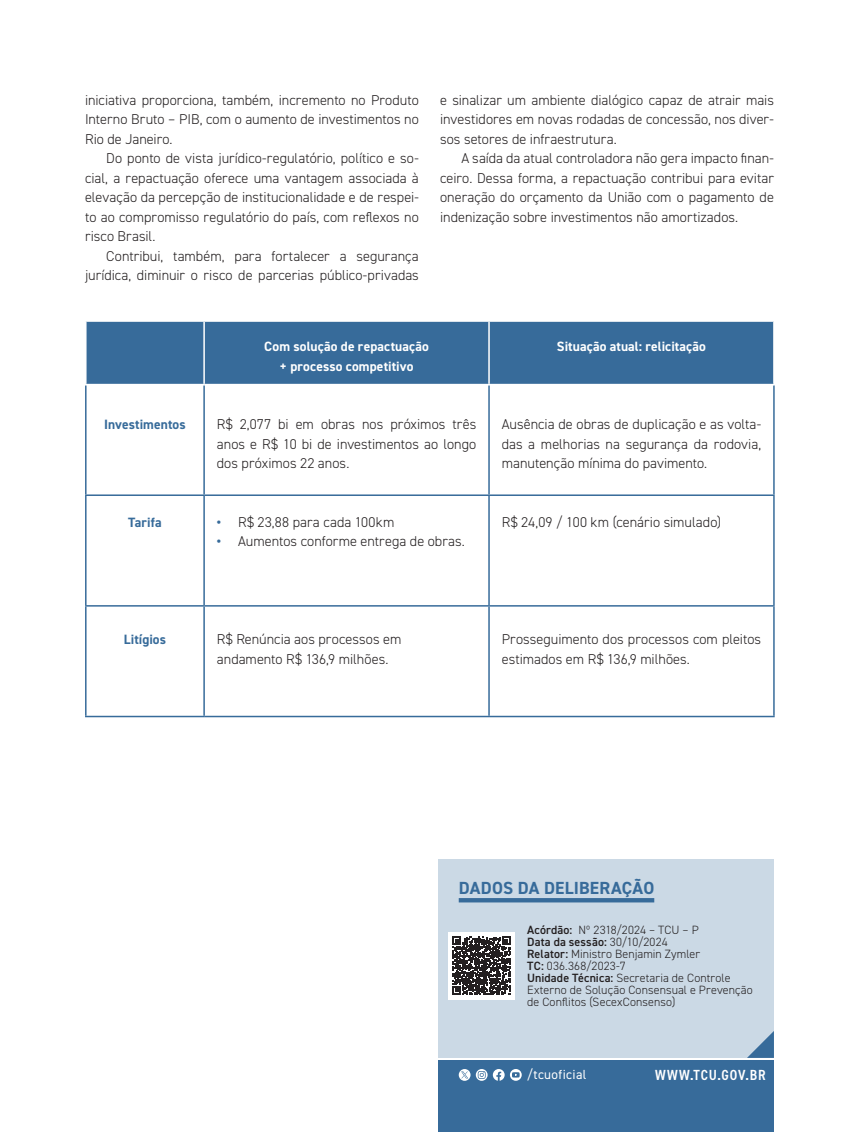
<style>
.page{position:relative;width:859px;height:1132px;background:#fff}
.page>*{position:absolute;margin:0;border:0;box-sizing:border-box;transform-origin:0 0}
.t1{font:700 17.55px "DIN2014";letter-spacing:.01em;color:#376b9a}
.t2{font:600 condensed 14.7px "DIN2014";letter-spacing:.06em;color:#fff}
.t3{font:300 14.25px/19.5px "DIN2014";letter-spacing:.005em;color:#231f20;text-align:justify}
.t4{font:700 13.5px/19.5px "DIN2014";letter-spacing:.01em;color:#fff;text-align:center}
.t5{font:700 13.5px "DIN2014";letter-spacing:.005em;color:#376b9a}
.t6{font:13.2px "DIN2014";letter-spacing:.03em;color:#fff}
.t7{font:300 12px/12px "DIN2014";letter-spacing:.01em;color:#231f20}
.s1{font-weight:700;color:#376b9a}
.s2{font-weight:600}
</style>
<div class="page">
<div style="left:438px;top:1060px;width:336px;height:71px;background:#376b9a"></div>
<svg style="left:476px;top:1069px;width:46px;height:11px"></svg>
<svg style="left:459px;top:1069px;width:11px;height:11px"></svg>
<div style="left:438px;top:859px;width:336px;height:198px;background:#cbd9e5"></div>
<div style="left:459px;top:897px;width:195px;height:5px;background:#376b9a"></div>
<div style="left:448px;top:931px;width:67px;height:67px;background:#fff"></div>
<svg style="left:453px;top:936px;width:57px;height:58px"></svg>
<svg style="left:748px;top:1031px;width:26px;height:26px"></svg>
<div style="left:87px;top:322px;width:686px;height:61px;background:#376b9a"></div>
<hr style="left:85px;top:385px;width:2px;height:109px;background:#376b9a">
<hr style="left:203px;top:385px;width:2px;height:109px;background:#376b9a">
<hr style="left:488px;top:385px;width:2px;height:109px;background:#376b9a">
<hr style="left:773px;top:385px;width:2px;height:109px;background:#376b9a">
<hr style="left:85px;top:494px;width:119px;height:2px;background:#376b9a">
<hr style="left:85px;top:496px;width:2px;height:109px;background:#376b9a">
<hr style="left:204px;top:494px;width:285px;height:2px;background:#376b9a">
<hr style="left:203px;top:496px;width:2px;height:109px;background:#376b9a">
<hr style="left:489px;top:494px;width:286px;height:2px;background:#376b9a">
<hr style="left:488px;top:496px;width:2px;height:109px;background:#376b9a">
<hr style="left:773px;top:496px;width:2px;height:109px;background:#376b9a">
<hr style="left:85px;top:605px;width:119px;height:1px;background:#376b9a">
<hr style="left:85px;top:606px;width:2px;height:109px;background:#376b9a">
<hr style="left:204px;top:605px;width:285px;height:1px;background:#376b9a">
<hr style="left:203px;top:606px;width:2px;height:109px;background:#376b9a">
<hr style="left:489px;top:605px;width:286px;height:1px;background:#376b9a">
<hr style="left:488px;top:606px;width:2px;height:109px;background:#376b9a">
<hr style="left:773px;top:606px;width:2px;height:109px;background:#376b9a">
<hr style="left:85px;top:715px;width:119px;height:2px;background:#376b9a">
<hr style="left:204px;top:715px;width:285px;height:2px;background:#376b9a">
<hr style="left:489px;top:715px;width:286px;height:2px;background:#376b9a">
<hr style="left:203px;top:322px;width:2px;height:61px;background:#fff">
<hr style="left:488px;top:322px;width:2px;height:61px;background:#fff">
<p class="t3" style="left:85px;top:90px;width:335px">iniciativa proporciona, também, incremento no Produto Interno Bruto – PIB, com o aumento de investimentos no Rio de Janeiro.</p>
<p class="t3" style="left:85px;top:148px;width:335px;text-indent:21px">Do ponto de vista jurídico-regulatório, político e so&shy;cial, a repactuação oferece uma vantagem associada à elevação da percepção de institucionalidade e de respei&shy;to ao compromisso regulatório do país, com reflexos no risco Brasil.</p>
<p class="t3" style="left:85px;top:246px;width:335px;text-align:right">Contribui, também, para fortalecer a segurança jurídica, diminuir o risco de parcerias público-privadas</p>
<p class="t3" style="left:440px;top:90px;width:335px">e sinalizar um ambiente dialógico capaz de atrair mais investidores em novas rodadas de concessão, nos diver&shy;sos setores de infraestrutura.</p>
<p class="t3" style="left:440px;top:148px;width:335px;text-indent:21px">A saída da atual controladora não gera impacto finan&shy;ceiro. Dessa forma, a repactuação contribui para evitar oneração do orçamento da União com o pagamento de indenização sobre investimentos não amortizados.</p>
<p class="t4" style="left:264px;top:336px;width:166px">Com solução de repactuação + processo competitivo</p>
<p class="t4" style="left:557px;top:336px;width:151px">Situação atual: relicitação</p>
<p class="t5" style="left:104px;top:415px;width:83px">Investimentos</p>
<p class="t3" style="left:217px;top:414px;width:261px">R$ 2,077 bi em obras nos próximos três anos e R$ 10 bi de investimentos ao longo dos próximos 22 anos.</p>
<p class="t3" style="left:502px;top:414px;width:261px">Ausência de obras de duplicação e as volta&shy;das a melhorias na segurança da rodovia, manutenção mínima do pavimento.</p>
<p class="t5" style="left:128px;top:513px;width:35px">Tarifa</p>
<p class="t3" style="left:217px;top:512px;width:179px"><span class="s1">•</span> R$ 23,88 para cada 100km</p>
<p class="t3" style="left:217px;top:531px;width:250px"><span class="s1">•</span> Aumentos conforme entrega de obras.</p>
<p class="t3" style="left:502px;top:512px;width:221px">R$ 24,09 / 100 km (cenário simulado)</p>
<p class="t5" style="left:124px;top:630px;width:44px">Litígios</p>
<p class="t3" style="left:217px;top:629px;width:186px">R$ Renúncia aos processos em andamento R$ 136,9 milhões.</p>
<p class="t3" style="left:502px;top:629px;width:261px">Prosseguimento dos processos com pleitos estimados em R$ 136,9 milhões.</p>
<p class="t1" style="left:459px;top:876px;width:197px">DADOS DA DELIBERAÇÃO</p>
<p class="t7" style="left:527px;top:923px;width:227px"><span class="s2">Acórdão:</span> Nº 2318/2024 – TCU – P<br><span class="s2">Data da sessão:</span> 30/10/2024<br><span class="s2">Relator:</span> Ministro Benjamin Zymler<br><span class="s2">TC:</span> 036.368/2023-7<br><span class="s2">Unidade Técnica:</span> Secretaria de Controle<br>Externo de Solução Consensual e Prevenção de Conflitos (SecexConsenso)</p>
<p class="t6" style="left:527px;top:1066px;width:61px">/tcuoficial</p>
<p class="t2" style="left:655px;top:1065px;width:112px">WWW.TCU.GOV.BR</p>
</div>
